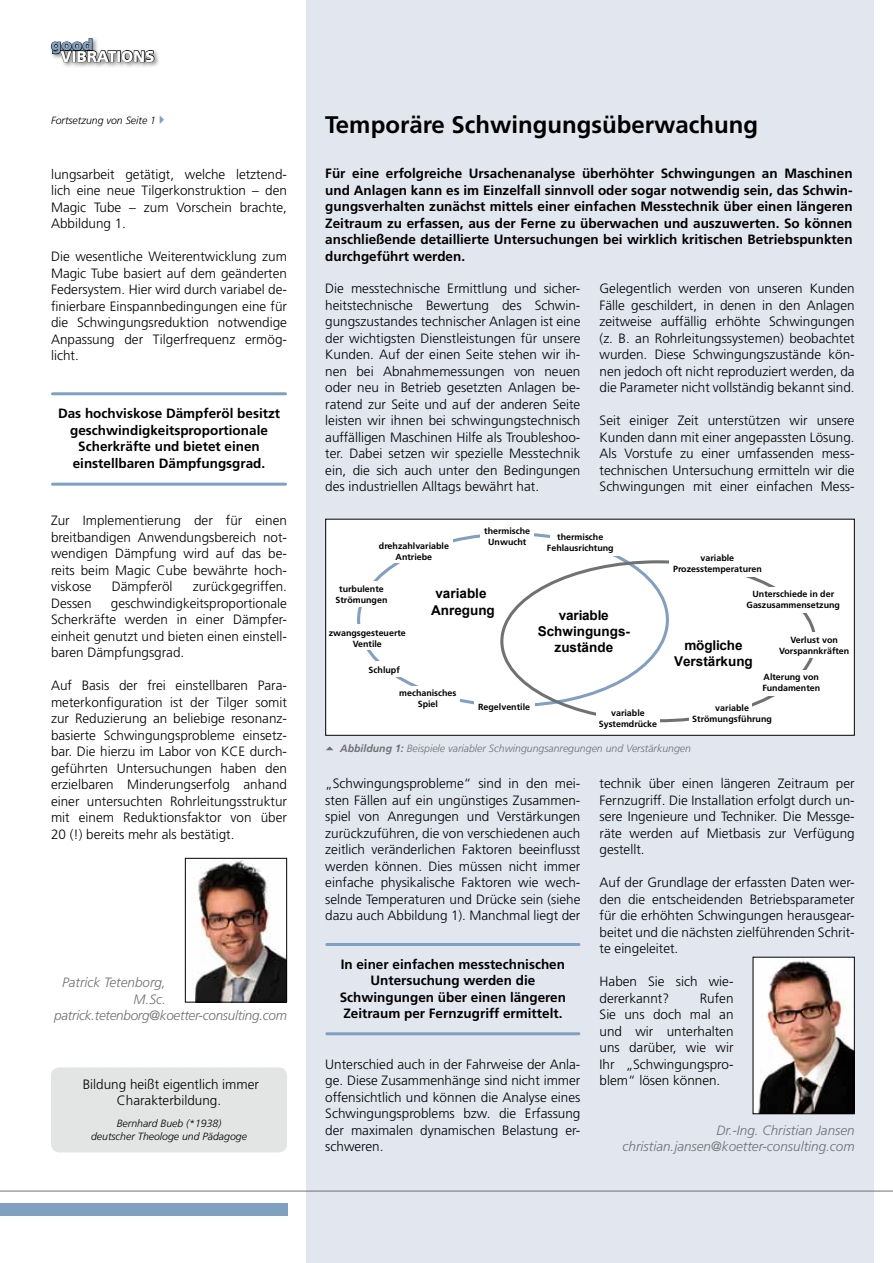
<style>
.page{position:relative;width:893px;height:1263px;background:#fff}
.page>*{position:absolute;margin:0;border:0;box-sizing:border-box;transform-origin:0 0}
.t1{font:700 24px "Frutiger";color:#000}
.t2{font:900 15.45px "Frutiger";letter-spacing:-.01em;color:#fff}
.t3{font:900 15.45px "Frutiger";color:#80a0c2}
.t4{font:300 13.5px/16.5px "Frutiger";color:#000;text-align:justify}
.t5{font:700 13.5px/16.5px "Frutiger";color:#000;text-align:center}
.t6{font:italic 300 13.5px/16.5px "Frutiger";color:#707172;text-align:right}
.t7{font:700 13.5px/16.2px "Arial";color:#000;text-align:center}
.t8{font:italic 300 13.5px "Frutiger";letter-spacing:-.02em;color:#707172}
.t9{font:italic 300 10.5px/13.5px "Frutiger";color:#000;text-align:center}
.t10{font:italic 300 10.5px "Frutiger";color:#707172}
.t11{font:700 8.85px/11.1px "Frutiger";color:#000;text-align:center}
.s1{font-weight:700}
</style>
<div class="page">
<div style="left:306px;top:0;width:568px;height:1263px;background:#e2e6ef"></div>
<div style="left:326px;top:519px;width:528px;height:216px;background:#fff"></div>
<div style="left:325px;top:519px;width:530px;height:217px;border:1px solid #000"></div>
<img style="left:755px;top:959px;width:98px;height:153px">
<div style="left:753px;top:957px;width:102px;height:157px;border:1px solid #000"></div>
<div style="left:49px;top:36px;width:112px;height:33px;background:#000;opacity:.5"></div>
<svg style="left:51px;top:38px;width:104px;height:27px"></svg>
<div style="left:0;top:1203px;width:287px;height:13px;background:#80a0c2"></div>
<hr style="left:0;top:1191px;width:893px;height:1px;background:#707172">
<hr style="left:327px;top:943px;width:252px;height:3px;background:#80a0c2">
<hr style="left:327px;top:1032px;width:252px;height:3px;background:#80a0c2">
<img style="left:193px;top:860px;width:92px;height:140px">
<div style="left:185px;top:858px;width:102px;height:144px;border:1px solid #000"></div>
<hr style="left:53px;top:392px;width:233px;height:3px;background:#80a0c2">
<hr style="left:53px;top:483px;width:233px;height:3px;background:#80a0c2">
<div style="left:51px;top:1067px;width:236px;height:85px;background:#e3e4e4;border-radius:9px"></div>
<p class="t3" style="left:51px;top:36px;width:43px">GOOD</p>
<p class="t2" style="left:61px;top:47px;width:96px">VIBRATIONS</p>
<p class="t9" style="left:51px;top:114px;width:107px">Fortsetzung von Seite 1</p>
<p class="t4" style="left:51px;top:166px;width:237px">lungsarbeit getätigt, welche letztend&shy;lich eine neue Tilgerkonstruktion – den Magic Tube – zum Vorschein brachte, Abbildung 1.</p>
<p class="t4" style="left:51px;top:248px;width:238px">Die wesentliche Weiterentwicklung zum Magic Tube basiert auf dem geänderten Federsystem. Hier wird durch variabel de&shy;finierbare Einspannbedingungen eine für die Schwingungsreduktion notwendige Anpassung der Tilgerfrequenz ermög&shy;licht.</p>
<p class="t5" style="left:58px;top:405px;width:224px">Das hochviskose Dämpferöl besitzt geschwindigkeitsproportionale<br>Scherkräfte und bietet einen einstellbaren Dämpfungsgrad.</p>
<p class="t4" style="left:51px;top:512px;width:237px">Zur Implementierung der für einen breitbandigen Anwendungsbereich not&shy;wendigen Dämpfung wird auf das be&shy;reits beim Magic Cube bewährte hoch&shy;viskose</p>
<p class="t4" style="left:112px;top:578px;width:62px">Dämpferöl</p>
<p class="t4" style="left:193px;top:578px;width:96px">zurückgegriffen.</p>
<p class="t4" style="left:51px;top:595px;width:237px;text-indent:60px">geschwindigkeitsproportionale Scherkräfte werden in einer Dämpfer&shy;einheit genutzt und bieten einen einstell&shy;baren Dämpfungsgrad.</p>
<p class="t4" style="left:51px;top:677px;width:238px">Auf Basis der frei einstellbaren Para&shy;meterkonfiguration ist der Tilger somit zur Reduzierung an beliebige resonanz&shy;basierte Schwingungsprobleme einsetz&shy;bar. Die hierzu im Labor von KCE durch&shy;geführten Untersuchungen haben den erzielbaren Minderungserfolg anhand einer untersuchten Rohrleitungsstruktur mit einem Reduktionsfaktor von über 20 (!) bereits mehr als bestätigt.</p>
<p class="t4" style="left:51px;top:595px;width:42px">Dessen</p>
<p class="t6" style="left:62px;top:974px;width:105px">Patrick Tetenborg,</p>
<p class="t6" style="left:134px;top:990px;width:34px">M.Sc.</p>
<p class="t8" style="left:54px;top:1008px;width:234px">patrick.tetenborg@koetter-consulting.com</p>
<p class="t4" style="left:83px;top:1076px;width:178px;text-align:center">Bildung heißt eigentlich immer<br>Charakterbildung.</p>
<p class="t9" style="left:91px;top:1116px;width:157px">Bernhard Bueb (*1938)<br>deutscher Theologe und Pädagoge</p>
<h1 class="t1" style="left:325px;top:111px;width:434px">Temporäre Schwingungsüberwachung</h1>
<p class="t5" style="left:325px;top:165px;width:529px;text-align:justify">Für eine erfolgreiche Ursachenanalyse überhöhter Schwingungen an Maschinen und Anlagen kann es im Einzelfall sinnvoll oder sogar notwendig sein, das Schwin&shy;gungsverhalten zunächst mittels einer einfachen Messtechnik über einen längeren Zeitraum zu erfassen, aus der Ferne zu überwachen und auszuwerten. So können anschließende detaillierte Untersuchungen bei wirklich kritischen Betriebspunkten durchgeführt werden.</p>
<p class="t4" style="left:325px;top:280px;width:257px">Die messtechnische Ermittlung und sicher&shy;heitstechnische Bewertung des Schwin&shy;gungszustandes technischer Anlagen ist eine der wichtigsten Dienstleistungen für unsere Kunden. Auf der einen Seite stehen wir ih&shy;nen bei Abnahmemessungen von neuen oder neu in Betrieb gesetzten Anlagen be&shy;ratend zur Seite und auf der anderen Seite leisten wir ihnen bei schwingungstechnisch auffälligen Maschinen Hilfe als Troubleshoo&shy;ter. Dabei setzen wir spezielle Messtechnik ein, die sich auch unter den Bedingungen des industriellen Alltags bewährt hat.</p>
<p class="t4" style="left:600px;top:280px;width:257px">Gelegentlich werden von unseren Kunden Fälle geschildert, in denen in den Anlagen zeitweise auffällig erhöhte Schwingungen (z. B. an Rohrleitungssystemen) beobachtet wurden. Diese Schwingungszustände kön&shy;nen jedoch oft nicht reproduziert werden, da die Parameter nicht vollständig bekannt sind.</p>
<p class="t4" style="left:600px;top:412px;width:257px">Seit einiger Zeit unterstützen wir unsere Kunden dann mit einer angepassten Lösung.<br>Als Vorstufe zu einer umfassenden mess&shy;technischen Untersuchung ermitteln wir die Schwingungen mit einer einfachen Mess-</p>
<p class="t11" style="left:484px;top:525px;width:47px">thermische<br>Unwucht</p>
<p class="t11" style="left:547px;top:532px;width:68px">thermische<br>Fehlausrichtung</p>
<p class="t11" style="left:379px;top:540px;width:72px">drehzahlvariable<br>Antriebe</p>
<p class="t11" style="left:336px;top:583px;width:53px">turbulente<br>Strömungen</p>
<p class="t11" style="left:329px;top:627px;width:79px">zwangsgesteuerte<br>Ventile</p>
<p class="t7" style="left:431px;top:586px;width:65px">variable<br>Anregung</p>
<p class="t7" style="left:538px;top:607px;width:94px">variable<br>Schwingungs&shy;zustände</p>
<p class="t11" style="left:369px;top:664px;width:33px">Schlupf</p>
<p class="t11" style="left:399px;top:687px;width:59px">mechanisches<br>Spiel</p>
<p class="t11" style="left:478px;top:701px;width:53px">Regelventile</p>
<p class="t11" style="left:599px;top:707px;width:60px">variable<br>Systemdrücke</p>
<p class="t11" style="left:673px;top:553px;width:90px">variable<br>Prozesstemperaturen</p>
<p class="t11" style="left:747px;top:589px;width:95px">Unterschiede in der<br>Gaszusammensetzung</p>
<p class="t7" style="left:674px;top:637px;width:80px">mögliche<br>Verstärkung</p>
<p class="t11" style="left:779px;top:634px;width:72px">Verlust von<br>Vorspannkräften</p>
<p class="t11" style="left:762px;top:671px;width:59px;text-align:left">Alterung von<br>Fundamenten</p>
<p class="t11" style="left:692px;top:703px;width:81px">variable<br>Strömungsführung</p>
<p class="t10" style="left:340px;top:743px;width:352px"><span class="s1">Abbildung 1:</span> Beispiele variabler Schwingungsanregungen und Verstärkungen</p>
<p class="t4" style="left:325px;top:775px;width:257px">„Schwingungsprobleme“ sind in den mei&shy;sten Fällen auf ein ungünstiges Zusammen&shy;spiel von Anregungen und Verstärkungen zurückzuführen, die von verschiedenen auch zeitlich veränderlichen Faktoren beeinflusst werden können. Dies müssen nicht immer einfache physikalische Faktoren wie wech&shy;selnde Temperaturen und Drücke sein (siehe dazu auch Abbildung 1). Manchmal liegt der</p>
<p class="t5" style="left:340px;top:956px;width:228px">In einer einfachen messtechnischen Untersuchung werden die Schwingungen über einen längeren Zeitraum per Fernzugriff ermittelt.</p>
<p class="t4" style="left:325px;top:1056px;width:257px">Unterschied auch in der Fahrweise der Anla&shy;ge. Diese Zusammenhänge sind nicht immer offensichtlich und können die Analyse eines Schwingungsproblems bzw. die Erfassung der maximalen dynamischen Belastung er&shy;schweren.</p>
<p class="t4" style="left:600px;top:775px;width:257px">technik über einen längeren Zeitraum per Fernzugriff. Die Installation erfolgt durch un&shy;sere Ingenieure und Techniker. Die Messge&shy;räte werden auf Mietbasis zur Verfügung gestellt.</p>
<p class="t4" style="left:600px;top:874px;width:257px">Auf der Grundlage der erfassten Daten wer&shy;den die entscheidenden Betriebsparameter für die erhöhten Schwingungen herausgear&shy;beitet und die nächsten zielführenden Schrit&shy;te eingeleitet.</p>
<p class="t4" style="left:600px;top:973px;width:135px">Haben Sie sich wie&shy;dererkannt?</p>
<p class="t4" style="left:600px;top:990px;width:135px;text-indent:100px">Rufen Sie uns doch mal an und wir unterhalten uns darüber, wie wir Ihr „Schwingungspro&shy;blem“ lösen können.</p>
<p class="t6" style="left:623px;top:1122px;width:234px">Dr.-Ing. Christian Jansen christian.jansen@koetter-consulting.com</p>
</div>
